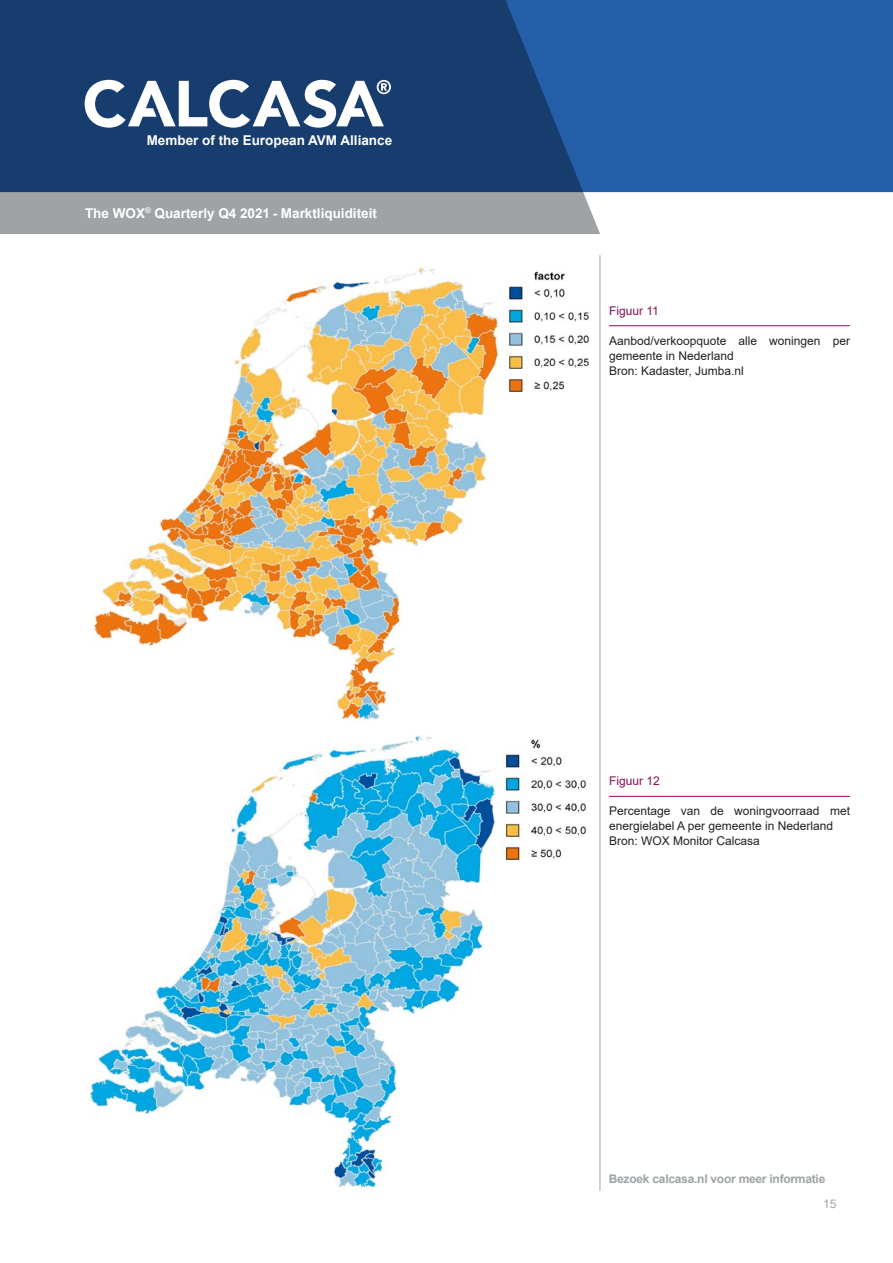
<style>
.page{position:relative;width:893px;height:1263px;background:#fff}
.page>*{position:absolute;margin:0;border:0;box-sizing:border-box;transform-origin:0 0}
.t1{font:700 13.5px "Arial";color:#fff}
.t2{font:12px/15px "Arial";color:#231f20}
.t3{font:700 12px "Arial";letter-spacing:-.02em;color:#9fa3a5}
.t4{font:12px "Arial";color:#880e53}
.t5{font:12px "Arial";color:#9fa3a5}
</style>
<div class="page">
<hr style="left:600px;top:255px;width:1px;height:936px;background:#9fa3a5">
<div style="left:0;top:0;width:893px;height:234px;background:#9fa3a5"></div>
<svg style="left:506px;top:192px;width:387px;height:42px;fill:#fff"></svg>
<svg style="left:0;top:0;width:893px;height:192px;background:#1c4a87"></svg>
<svg style="left:85px;top:80px;width:306px;height:48px;background:#788eab"></svg>
<hr style="left:609px;top:325px;width:241px;height:1px;background:#880e53">
<img style="left:92px;top:267px;width:498px;height:454px">
<hr style="left:609px;top:796px;width:241px;height:1px;background:#880e53">
<img style="left:88px;top:735px;width:499px;height:453px">
<p class="t1" style="left:147px;top:131px;width:247px">Member of the European AVM Alliance</p>
<p class="t1" style="left:85px;top:203px;width:293px">The WOX<sup>®</sup> Quarterly Q4 2021 - Marktliquiditeit</p>
<p class="t4" style="left:609px;top:302px;width:51px">Figuur 11</p>
<p class="t2" style="left:609px;top:333px;width:242px">Aanbod/verkoopquote alle woningen per gemeente in Nederland<br>Bron: Kadaster, Jumba.nl</p>
<p class="t4" style="left:609px;top:773px;width:52px">Figuur 12</p>
<p class="t2" style="left:609px;top:803px;width:242px">Percentage van de woningvoorraad met energielabel A per gemeente in Nederland<br>Bron: WOX Monitor Calcasa</p>
<p class="t3" style="left:609px;top:1171px;width:218px">Bezoek calcasa.nl voor meer informatie</p>
<p class="t5" style="left:823px;top:1195px;width:15px">15</p>
</div>
